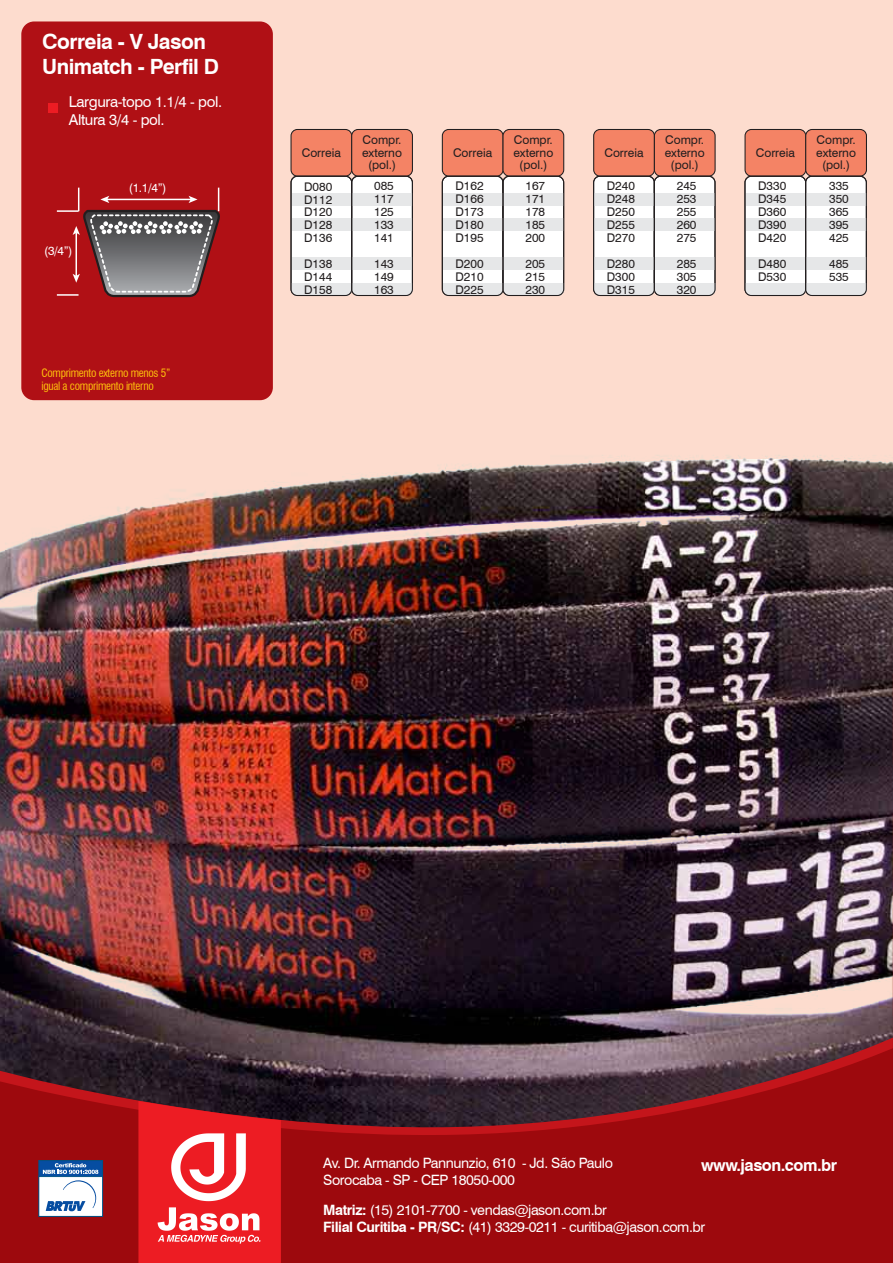
<style>
.page{position:relative;width:893px;height:1263px;background:#fff}
.page>*{position:absolute;margin:0;border:0;box-sizing:border-box;transform-origin:0 0}
.t1{font:700 21px/25.2px "Swiss 721 BT";letter-spacing:-.025em;color:#fff}
.t2{font:700 16.5px "Swiss 721 BT";letter-spacing:-.03em;color:#fff}
.t3{font:15px/18px "Swiss 721 BT";letter-spacing:-.025em;color:#fff}
.t4{font:14.25px/17.1px "Swiss 721 BT";letter-spacing:-.03em;color:#fff}
.t5{font:12px/12.9px "Swiss 721 BT";color:#221e1f;text-align:justify}
.t6{font:12px "Swiss 721 BT";color:#fff}
.t7{font:condensed 11.25px/12.8px "Swiss 721 BT";letter-spacing:-.025em;color:#fec10c}
.s1{font-weight:700}
</style>
<div class="page">
<div style="left:0;top:0;width:893px;height:1133px;background:#fddcce"></div>
<div style="left:291px;top:176px;width:61px;height:119px;background:#fff;border-radius:6px"></div>
<div style="left:352px;top:176px;width:60px;height:119px;background:#fff;border-radius:6px"></div>
<div style="left:442px;top:176px;width:61px;height:119px;background:#fff;border-radius:6px"></div>
<div style="left:503px;top:176px;width:61px;height:119px;background:#fff;border-radius:6px"></div>
<div style="left:594px;top:176px;width:60px;height:119px;background:#fff;border-radius:6px"></div>
<div style="left:654px;top:176px;width:61px;height:119px;background:#fff;border-radius:6px"></div>
<div style="left:745px;top:176px;width:61px;height:119px;background:#fff;border-radius:6px"></div>
<div style="left:806px;top:176px;width:60px;height:119px;background:#fff;border-radius:6px"></div>
<img style="left:0;top:391px;width:889px;height:637px">
<div style="left:21px;top:21px;width:252px;height:379px;background:#b01015;border-radius:13px"></div>
<hr style="left:57px;top:210px;width:22px;height:2px;background:#fff">
<hr style="left:57px;top:294px;width:22px;height:2px;background:#fff">
<svg style="left:73px;top:188px;width:147px;height:110px"></svg>
<svg style="left:595px;top:283px;width:121px;height:13px"></svg>
<svg style="left:746px;top:283px;width:121px;height:13px"></svg>
<svg style="left:444px;top:283px;width:120px;height:13px"></svg>
<svg style="left:292px;top:283px;width:121px;height:13px"></svg>
<div style="left:291px;top:129px;width:61px;height:47px;background:#f48365;border-radius:6px"></div>
<div style="left:290px;top:129px;width:62px;height:48px;border:1px solid #221e1f;border-radius:6px"></div>
<div style="left:352px;top:129px;width:60px;height:47px;background:#f48365;border-radius:6px"></div>
<div style="left:351px;top:129px;width:62px;height:48px;border:1px solid #221e1f;border-radius:6px"></div>
<div style="left:292px;top:193px;width:120px;height:13px;background:#e6e7e8"></div>
<div style="left:292px;top:218px;width:120px;height:12px;background:#e6e7e8"></div>
<div style="left:442px;top:129px;width:61px;height:47px;background:#f48365;border-radius:6px"></div>
<div style="left:442px;top:129px;width:62px;height:48px;border:1px solid #221e1f;border-radius:6px"></div>
<div style="left:503px;top:129px;width:61px;height:47px;background:#f48365;border-radius:6px"></div>
<div style="left:502px;top:129px;width:62px;height:48px;border:1px solid #221e1f;border-radius:6px"></div>
<div style="left:443px;top:193px;width:121px;height:13px;background:#e6e7e8"></div>
<div style="left:443px;top:218px;width:121px;height:12px;background:#e6e7e8"></div>
<div style="left:594px;top:129px;width:60px;height:47px;background:#f48365;border-radius:6px"></div>
<div style="left:593px;top:129px;width:62px;height:48px;border:1px solid #221e1f;border-radius:6px"></div>
<div style="left:654px;top:129px;width:61px;height:47px;background:#f48365;border-radius:6px"></div>
<div style="left:654px;top:129px;width:62px;height:48px;border:1px solid #221e1f;border-radius:6px"></div>
<div style="left:594px;top:193px;width:121px;height:13px;background:#e6e7e8"></div>
<div style="left:594px;top:218px;width:121px;height:12px;background:#e6e7e8"></div>
<div style="left:745px;top:129px;width:61px;height:47px;background:#f48365;border-radius:6px"></div>
<div style="left:744px;top:129px;width:62px;height:48px;border:1px solid #221e1f;border-radius:6px"></div>
<div style="left:806px;top:129px;width:60px;height:47px;background:#f48365;border-radius:6px"></div>
<div style="left:805px;top:129px;width:62px;height:48px;border:1px solid #221e1f;border-radius:6px"></div>
<div style="left:746px;top:193px;width:120px;height:13px;background:#e6e7e8"></div>
<div style="left:746px;top:218px;width:120px;height:12px;background:#e6e7e8"></div>
<div style="left:292px;top:257px;width:120px;height:12px;background:#e6e7e8"></div>
<div style="left:443px;top:257px;width:121px;height:12px;background:#e6e7e8"></div>
<div style="left:594px;top:257px;width:121px;height:12px;background:#e6e7e8"></div>
<div style="left:746px;top:257px;width:120px;height:12px;background:#e6e7e8"></div>
<div style="left:48px;top:104px;width:9px;height:9px;background:#ed1c23"></div>
<div style="left:290px;top:176px;width:62px;height:120px;border:1px solid #221e1f;border-radius:6px"></div>
<div style="left:351px;top:176px;width:62px;height:120px;border:1px solid #221e1f;border-radius:6px"></div>
<div style="left:442px;top:176px;width:62px;height:120px;border:1px solid #221e1f;border-radius:6px"></div>
<div style="left:502px;top:176px;width:62px;height:120px;border:1px solid #221e1f;border-radius:6px"></div>
<div style="left:593px;top:176px;width:62px;height:120px;border:1px solid #221e1f;border-radius:6px"></div>
<div style="left:654px;top:176px;width:61px;height:120px;border:1px solid #221e1f;border-radius:6px"></div>
<div style="left:744px;top:176px;width:62px;height:120px;border:1px solid #221e1f;border-radius:6px"></div>
<div style="left:805px;top:176px;width:62px;height:120px;border:1px solid #221e1f;border-radius:6px"></div>
<svg style="left:0;top:1028px;width:892px;height:11px"></svg>
<svg style="left:0;top:1039px;width:892px;height:224px;fill:#9d090d"></svg>
<div style="left:39px;top:1160px;width:64px;height:16px;background:#064da1"></div>
<div style="left:39px;top:1160px;width:64px;height:17px;border:1px solid #005285"></div>
<div style="left:39px;top:1176px;width:64px;height:40px;background:#fff"></div>
<div style="left:39px;top:1176px;width:64px;height:40px;border:1px solid #005386"></div>
<svg style="left:46px;top:1180px;width:50px;height:32px"></svg>
<svg style="left:43px;top:1163px;width:55px;height:11px"></svg>
<svg style="left:138px;top:1101px;width:143px;height:162px"></svg>
<img style="left:889px;top:461px;width:3px;height:569px">
<svg style="left:892px;top:462px;width:1px;height:801px"></svg>
<h1 class="t1" style="left:42px;top:31px;width:179px">Correia - V Jason<br>Unimatch - Perfil D</h1>
<p class="t3" style="left:69px;top:94px;width:155px">Largura-topo 1.1/4 - pol.<br>Altura 3/4 - pol.</p>
<p class="t6" style="left:44px;top:246px;width:30px">(3/4î)</p>
<p class="t6" style="left:129px;top:184px;width:39px">(1.1/4î)</p>
<p class="t7" style="left:41px;top:368px;width:131px">Comprimento externo menos 5î igual a comprimento interno</p>
<p class="t5" style="left:302px;top:147px;width:41px">Correia</p>
<p class="t5" style="left:304px;top:181px;width:30px">D080<br>D112<br>D120<br>D128<br>D136</p>
<p class="t5" style="left:304px;top:258px;width:30px">D138<br>D144<br>D158</p>
<p class="t5" style="left:362px;top:134px;width:41px;text-align:center">Compr. externo (pol.)</p>
<p class="t5" style="left:374px;top:181px;width:21px">085<br>117<br>125<br>133<br>141</p>
<p class="t5" style="left:374px;top:258px;width:21px">143<br>149<br>163</p>
<p class="t5" style="left:453px;top:147px;width:41px">Correia</p>
<p class="t5" style="left:455px;top:181px;width:30px">D162<br>D166<br>D173<br>D180<br>D195</p>
<p class="t5" style="left:455px;top:258px;width:30px">D200<br>D210<br>D225</p>
<p class="t5" style="left:513px;top:134px;width:41px;text-align:center">Compr. externo (pol.)</p>
<p class="t5" style="left:525px;top:181px;width:21px">167<br>171<br>178<br>185<br>200</p>
<p class="t5" style="left:525px;top:258px;width:21px">205<br>215<br>230</p>
<p class="t5" style="left:604px;top:147px;width:41px">Correia</p>
<p class="t5" style="left:607px;top:181px;width:30px">D240<br>D248<br>D250<br>D255<br>D270</p>
<p class="t5" style="left:607px;top:258px;width:30px">D280<br>D300<br>D315</p>
<p class="t5" style="left:665px;top:134px;width:41px;text-align:center">Compr. externo (pol.)</p>
<p class="t5" style="left:677px;top:181px;width:21px">245<br>253<br>255<br>260<br>275</p>
<p class="t5" style="left:677px;top:258px;width:21px">285<br>305<br>320</p>
<p class="t5" style="left:756px;top:147px;width:41px">Correia</p>
<p class="t5" style="left:758px;top:181px;width:30px">D330<br>D345<br>D360<br>D390<br>D420</p>
<p class="t5" style="left:758px;top:258px;width:30px">D480<br>D530</p>
<p class="t5" style="left:816px;top:134px;width:41px;text-align:center">Compr. externo (pol.)</p>
<p class="t5" style="left:829px;top:181px;width:21px">335<br>350<br>365<br>395<br>425</p>
<p class="t5" style="left:829px;top:258px;width:21px">485<br>535</p>
<p class="t4" style="left:323px;top:1156px;width:291px">Av. Dr. Armando Pannunzio, 610 - Jd. S„o Paulo<br>Sorocaba - SP - CEP 18050-000</p>
<h2 class="t2" style="left:701px;top:1158px;width:138px">www.jason.com.br</h2>
<p class="t4" style="left:323px;top:1203px;width:384px"><span class="s1">Matriz:</span> (15) 2101-7700 - vendas@jason.com.br<br><span class="s1">Filial Curitiba - PR/SC:</span> (41) 3329-0211 - curitiba@jason.com.br</p>
</div>
